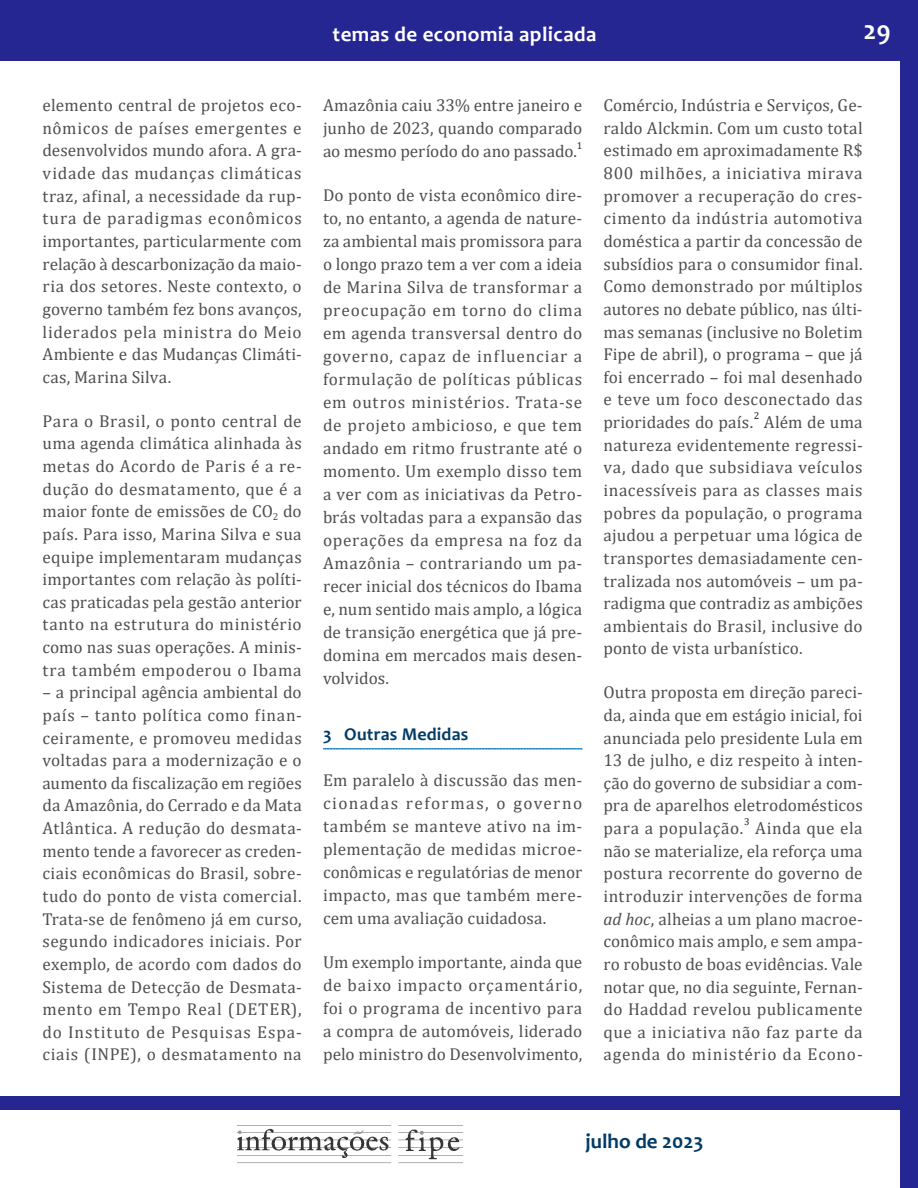
<style>
.page{position:relative;width:918px;height:1188px;background:#fff}
.page>*{position:absolute;margin:0;border:0;box-sizing:border-box;transform-origin:0 0}
.t1{font:700 27px "Candara";color:#fff}
.t2{font:700 21px "Candara";letter-spacing:.02em;color:#fff}
.t3{font:700 21px "Candara";color:#003b68}
.t4{font:700 18px "Candara";letter-spacing:.01em;color:#003b68}
.t5{font:17.25px/22.6px "Cambria";letter-spacing:.015em;color:#4e4f50;text-align:justify}
.t6{font:10.05px "Cambria";color:#231f20}
.s1{font-style:italic}
</style>
<div class="page">
<div style="left:900px;top:0;width:18px;height:1188px;background:#262693"></div>
<div style="left:0;top:0;width:918px;height:61px;background:#262693"></div>
<img style="left:238px;top:1128px;width:225px;height:36px">
<div style="left:0;top:1097px;width:918px;height:13px;background:#262693"></div>
<svg style="left:323px;top:748px;width:260px;height:1px"></svg>
<p class="t5" style="left:43px;top:94px;width:261px">elemento central de projetos eco&shy;nômicos de países emergentes e desenvolvidos mundo afora. A gra&shy;vidade das mudanças climáticas traz, afinal, a necessidade da rup&shy;tura de paradigmas econômicos importantes, particularmente com relação à descarbonização da maio&shy;ria dos setores. Neste contexto, o governo também fez bons avanços, liderados pela ministra do Meio Ambiente e das Mudanças Climáti&shy;cas, Marina Silva.</p>
<p class="t5" style="left:43px;top:409px;width:261px">Para o Brasil, o ponto central de uma agenda climática alinhada às metas do Acordo de Paris é a re&shy;dução do desmatamento, que é a maior fonte de emissões de CO<sub>2</sub> do país. Para isso, Marina Silva e sua equipe implementaram mudanças importantes com relação às políti&shy;cas praticadas pela gestão anterior tanto na estrutura do ministério como nas suas operações. A minis&shy;tra também empoderou o Ibama</p>
<p class="t5" style="left:43px;top:681px;width:261px">– a principal agência ambiental do país – tanto política como finan&shy;ceiramente, e promoveu medidas voltadas para a modernização e o aumento da fiscalização em regiões da Amazônia, do Cerrado e da Mata Atlântica. A redução do desmata&shy;mento tende a favorecer as creden&shy;ciais econômicas do Brasil, sobre&shy;tudo do ponto de vista comercial.<br>Trata-se de fenômeno já em curso, segundo indicadores iniciais. Por exemplo, de acordo com dados do Sistema de Detecção de Desmata&shy;mento em Tempo Real (DETER), do Instituto de Pesquisas Espa&shy;ciais (INPE), o desmatamento na</p>
<p class="t2" style="left:333px;top:21px;width:265px">temas de economia aplicada</p>
<h1 class="t1" style="left:863px;top:13px;width:29px">29</h1>
<p class="t5" style="left:323px;top:94px;width:261px">Amazônia caiu 33% entre janeiro e junho de 2023, quando comparado ao mesmo período do ano passado.</p>
<p class="t6" style="left:577px;top:139px;width:7px">1</p>
<p class="t5" style="left:323px;top:184px;width:261px">Do ponto de vista econômico dire&shy;to, no entanto, a agenda de nature&shy;za ambiental mais promissora para o longo prazo tem a ver com a ideia de Marina Silva de transformar a preocupação em torno do clima em agenda transversal dentro do governo, capaz de influenciar a formulação de políticas públicas em outros ministérios. Trata-se de projeto ambicioso, e que tem andado em ritmo frustrante até o momento. Um exemplo disso tem a ver com as iniciativas da Petro&shy;brás voltadas para a expansão das operações da empresa na foz da Amazônia – contrariando um pa&shy;recer inicial dos técnicos do Ibama e, num sentido mais amplo, a lógica de transição energética que já pre&shy;domina em mercados mais desen&shy;volvidos.</p>
<p class="t4" style="left:323px;top:723px;width:147px">3 Outras Medidas</p>
<p class="t5" style="left:323px;top:769px;width:261px">Em paralelo à discussão das men&shy;cionadas reformas, o governo também se manteve ativo na im&shy;plementação de medidas microe&shy;conômicas e regulatórias de menor impacto, mas que também mere&shy;cem uma avaliação cuidadosa.</p>
<p class="t5" style="left:323px;top:951px;width:261px">Um exemplo importante, ainda que de baixo impacto orçamentário, foi o programa de incentivo para a compra de automóveis, liderado pelo ministro do Desenvolvimento,</p>
<p class="t5" style="left:603px;top:94px;width:261px">Comércio, Indústria e Serviços, Ge&shy;raldo Alckmin. Com um custo total estimado em aproximadamente R$ 800 milhões, a iniciativa mirava promover a recuperação do cres&shy;cimento da indústria automotiva doméstica a partir da concessão de subsídios para o consumidor final.<br>Como demonstrado por múltiplos autores no debate público, nas últi&shy;mas semanas (inclusive no Boletim Fipe de abril), o programa – que já foi encerrado – foi mal desenhado e teve um foco desconectado das prioridades do país.</p>
<p class="t6" style="left:754px;top:410px;width:7px">2</p>
<p class="t5" style="left:604px;top:411px;width:261px;text-indent:160px">Além de uma natureza evidentemente regressi&shy;va, dado que subsidiava veículos inacessíveis para as classes mais pobres da população, o programa ajudou a perpetuar uma lógica de transportes demasiadamente cen&shy;tralizada nos automóveis – um pa&shy;radigma que contradiz as ambições ambientais do Brasil, inclusive do ponto de vista urbanístico.</p>
<p class="t5" style="left:604px;top:681px;width:261px">Outra proposta em direção pareci&shy;da, ainda que em estágio inicial, foi anunciada pelo presidente Lula em 13 de julho, e diz respeito à inten&shy;ção do governo de subsidiar a com&shy;pra de aparelhos eletrodomésticos para a população.</p>
<p class="t6" style="left:744px;top:816px;width:7px">3</p>
<p class="t5" style="left:604px;top:817px;width:261px;text-indent:152px">Ainda que ela não se materialize, ela reforça uma postura recorrente do governo de introduzir intervenções de forma <span class="s1">ad hoc</span>, alheias a um plano macroe&shy;conômico mais amplo, e sem ampa&shy;ro robusto de boas evidências. Vale notar que, no dia seguinte, Fernan&shy;do Haddad revelou publicamente que a iniciativa não faz parte da agenda do ministério da Econo-</p>
<p class="t3" style="left:586px;top:1128px;width:119px">julho de 2023</p>
</div>
